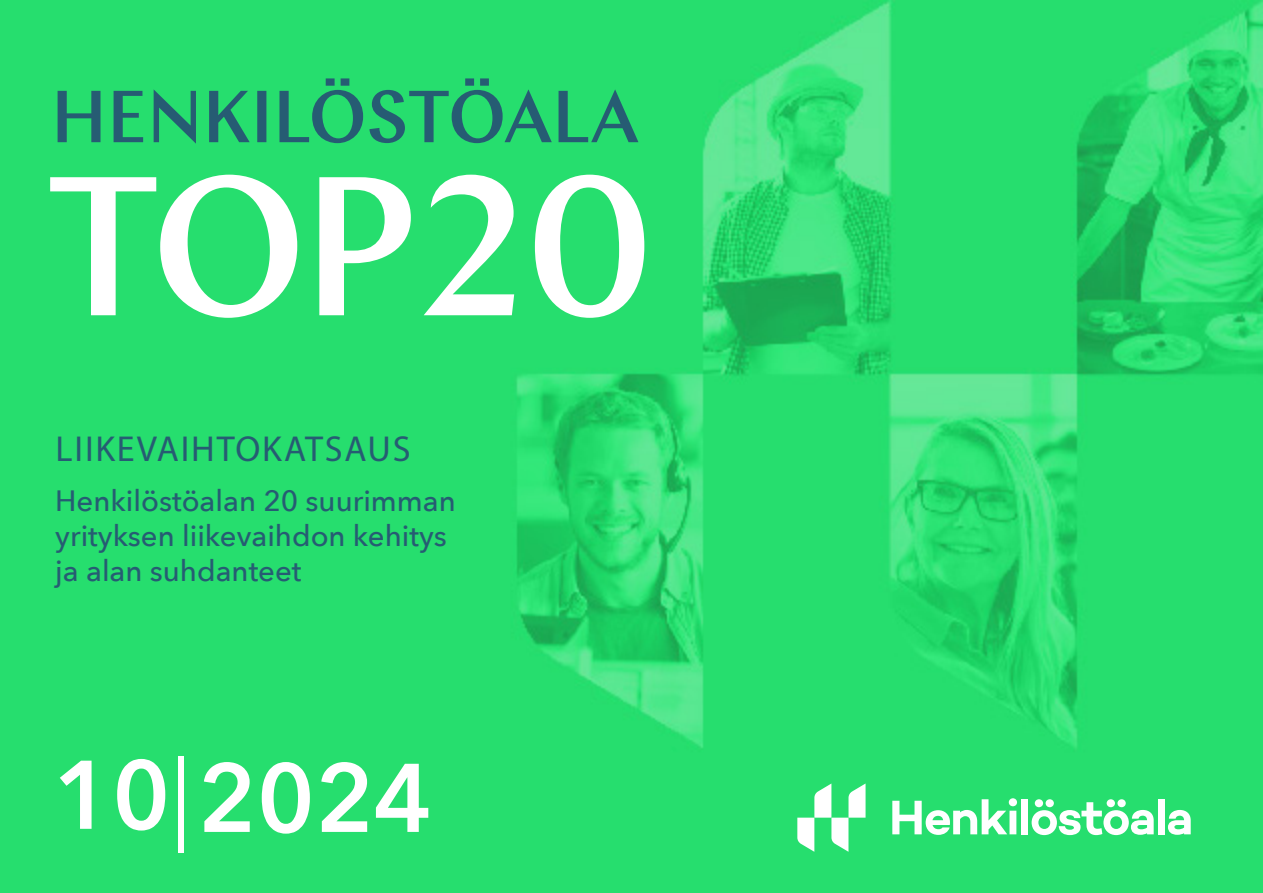
<style>
.page{position:relative;width:1263px;height:893px;background:#fff}
.page>*{position:absolute;margin:0;border:0;box-sizing:border-box;transform-origin:0 0}
.t1{font:600 96.3px "Avenir Next";color:#fff}
.t2{font:36.15px "Myriad Pro";letter-spacing:.05em;color:#265c73}
.t3{font:500 29.25px "Avenir Next";color:#265c73}
.s1{font-weight:400}
</style>
<div class="page">
<img style="left:0;top:0;width:1263px;height:893px">
<svg style="left:892px;top:798px;width:125px;height:37px"></svg>
<div style="left:1021px;top:799px;width:7px;height:35px;background:#fff"></div>
<svg style="left:1031px;top:799px;width:123px;height:36px"></svg>
<div style="left:1158px;top:799px;width:7px;height:35px;background:#fff"></div>
<svg style="left:1168px;top:810px;width:23px;height:25px"></svg>
<svg style="left:797px;top:783px;width:68px;height:69px"></svg>
<svg style="left:50px;top:175px;width:594px;height:143px;fill:#26de6e"></svg>
<svg style="left:58px;top:78px;width:580px;height:66px;background:#26b96f"></svg>
<p class="t2" style="left:56px;top:427px;width:356px">LIIKEVAIHTOKATSAUS</p>
<p class="t3" style="left:55px;top:476px;width:402px">Henkilöstöalan 20 suurimman</p>
<p class="t3" style="left:55px;top:511px;width:393px">yrityksen liikevaihdon kehitys</p>
<p class="t3" style="left:55px;top:546px;width:248px">ja alan suhdanteet</p>
<p class="t1" style="left:53px;top:716px;width:381px">10<span class="s1">|</span>2024</p>
</div>
